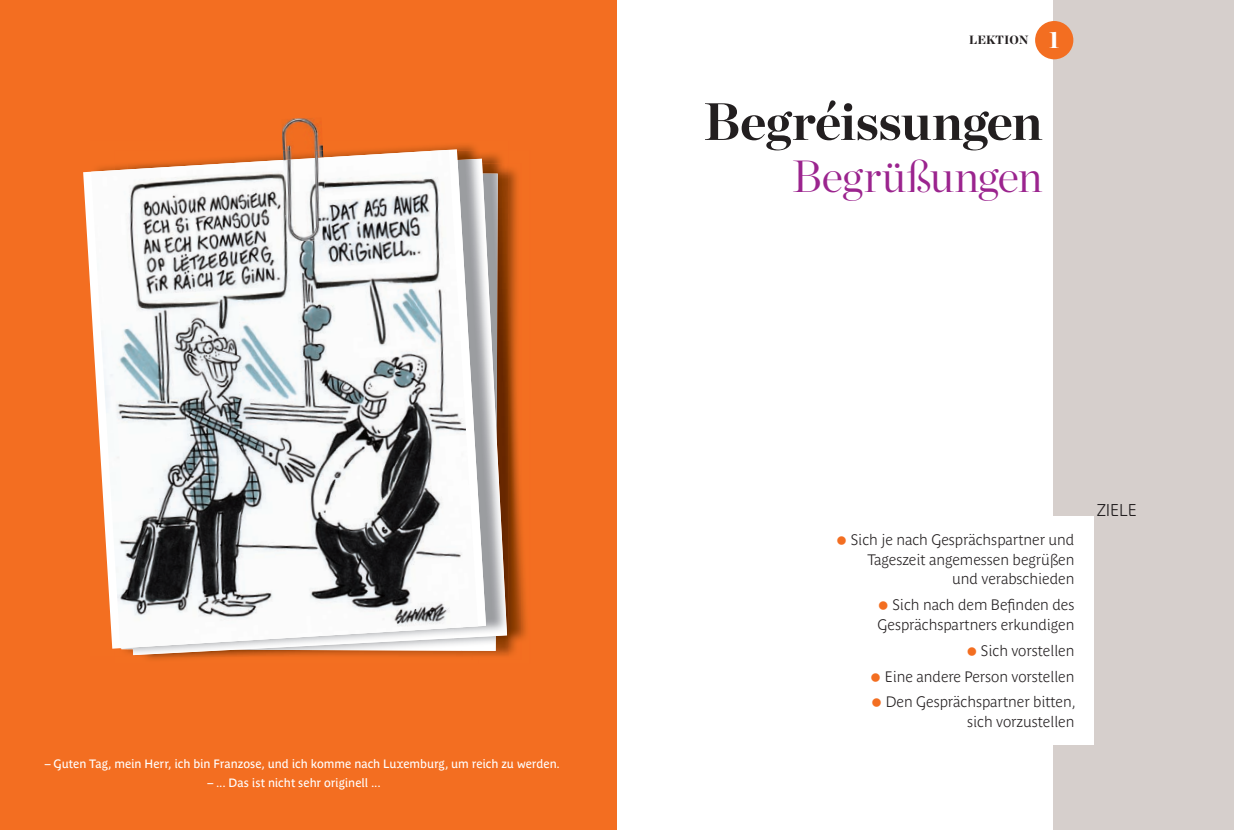
<style>
.page{position:relative;width:1234px;height:830px;background:#fff}
.page>*{position:absolute;margin:0;border:0;box-sizing:border-box;transform-origin:0 0}
.t1{font:700 52.5px "Chronicle Display";letter-spacing:-.01em;color:#231f20}
.t2{font:300 45px "Chronicle Display";letter-spacing:-.01em;color:#9b248e}
.t3{font:700 16.95px "Parisine Plus Pro Clair";letter-spacing:-.005em;color:#231f20}
.t4{font:700 15px/19.5px "Parisine Plus Pro Clair";letter-spacing:-.005em;color:#231f20;text-align:right}
.t5{font:12px "Parisine Plus Pro";letter-spacing:-.005em;color:#fff}
.t6{font:900 12px "Chronicle Display";color:#231f20}
.s1{font-size:23.7px;color:#fff}
</style>
<div class="page">
<div style="left:1052px;top:0;width:181px;height:829px;background:#d6cfcc"></div>
<div style="left:1034px;top:21px;width:39px;height:38px;background:#f36e21;border-radius:50%"></div>
<div style="left:1010px;top:515px;width:83px;height:229px;background:#fff"></div>
<div style="left:0;top:0;width:617px;height:829px;background:#f36e21"></div>
<img style="left:521px;top:531px;width:6px;height:108px">
<img style="left:472px;top:168px;width:49px;height:490px">
<img style="left:462px;top:166px;width:47px;height:490px">
<img style="left:133px;top:650px;width:329px;height:6px">
<svg style="left:115px;top:648px;width:18px;height:6px"></svg>
<img style="left:454px;top:638px;width:41px;height:12px">
<img style="left:486px;top:159px;width:21px;height:479px">
<img style="left:133px;top:648px;width:321px;height:6px">
<svg style="left:83px;top:149px;width:403px;height:499px"></svg>
<img style="left:91px;top:150px;width:387px;height:498px">
<img style="left:281px;top:118px;width:42px;height:32px">
<img style="left:283px;top:150px;width:40px;height:7px">
<img style="left:283px;top:157px;width:44px;height:85px">
<p class="t5" style="left:45px;top:754px;width:516px">– Guten Tag, mein Herr, ich bin Franzose, und ich komme nach Luxemburg, um reich zu werden.</p>
<p class="t5" style="left:207px;top:773px;width:175px">– ... Das ist nicht sehr originell ...</p>
<p class="t6" style="left:969px;top:30px;width:92px">LEKTION <span class="s1">1</span></p>
<h1 class="t1" style="left:703px;top:79px;width:340px">Begréissungen</h1>
<h2 class="t2" style="left:791px;top:142px;width:252px">Begrüßungen</h2>
<p class="t4" style="left:850px;top:528px;width:225px">Sich je nach Gesprächspartner und<br>Tageszeit angemessen begrüßen und verabschieden</p>
<p class="t4" style="left:877px;top:593px;width:198px">Sich nach dem Befinden des<br>Gesprächspartners erkundigen</p>
<p class="t4" style="left:884px;top:635px;width:192px;line-height:25.8px;text-align:justify;text-indent:96px">Sich vorstellen Eine andere Person vorstellen Den Gesprächspartner bitten,</p>
<p class="t4" style="left:966px;top:710px;width:109px">sich vorzustellen</p>
<p class="t3" style="left:1096px;top:497px;width:42px">ZIELE</p>
</div>
